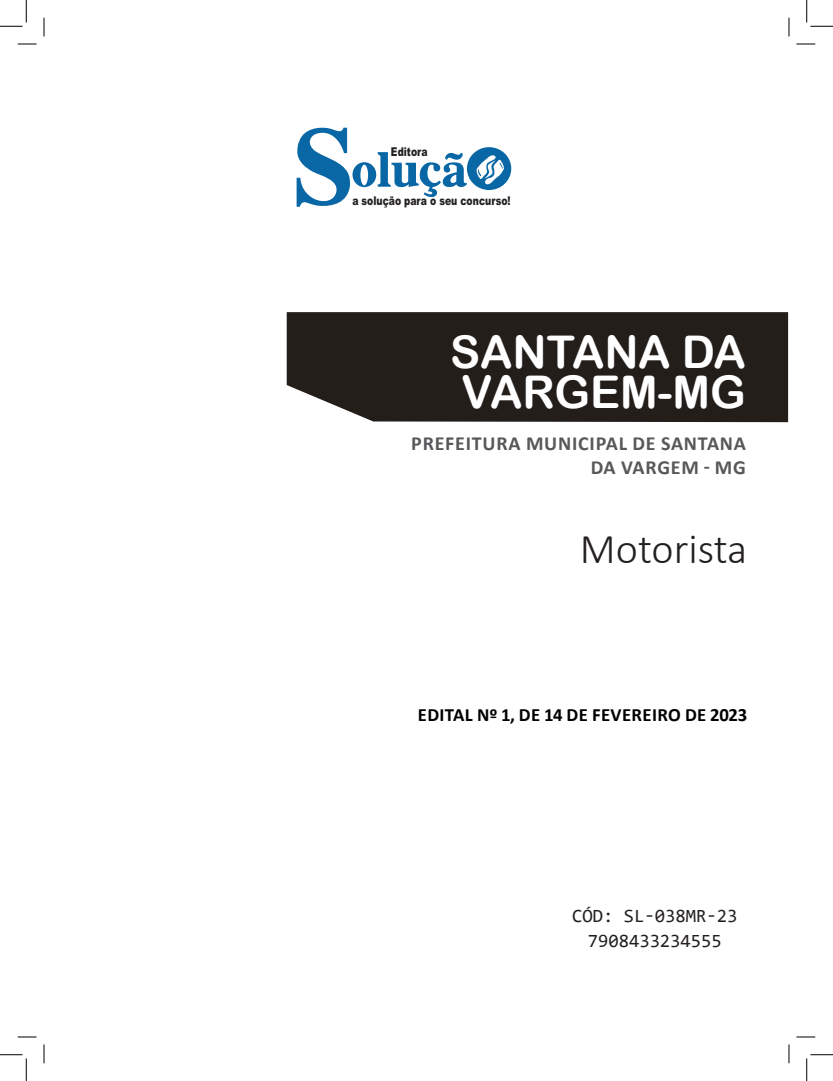
<style>
.page{position:relative;width:833px;height:1081px;background:#fff}
.page>*{position:absolute;margin:0;border:0;box-sizing:border-box;transform-origin:0 0}
.TÍTULO{font:45px "Arial Rounded MT Bold";color:#fff}
.CARGO{font:300 42.5px "Calibri";color:#231f20}
.SUBTÍTULO{font:700 20px/24px "Calibri";letter-spacing:.04em;color:#57585a;text-align:right}
.EDITAL{font:700 18.75px "Calibri";letter-spacing:.02em;color:#000}
.SKU_CÓD{font:18.75px "Consolas";color:#231f20}
.t1{font:900 12.12px "Arial";color:#231f20;scale:.76 1}
</style>
<div class="page">
<div style="left:286px;top:312px;width:501px;height:110px;background:#241e1b"></div>
<svg style="left:296px;top:128px;width:215px;height:79px"></svg>
<svg style="left:18px;top:43px;width:18px;height:2px"></svg>
<svg style="left:796px;top:43px;width:18px;height:2px"></svg>
<svg style="left:18px;top:1036px;width:18px;height:1px"></svg>
<svg style="left:796px;top:1036px;width:18px;height:1px"></svg>
<svg style="left:43px;top:18px;width:2px;height:18px"></svg>
<svg style="left:43px;top:1044px;width:2px;height:18px"></svg>
<svg style="left:788px;top:18px;width:1px;height:18px"></svg>
<svg style="left:788px;top:1044px;width:1px;height:18px"></svg>
<svg style="left:0;top:0;width:27px;height:27px"></svg>
<svg style="left:0;top:1054px;width:27px;height:26px"></svg>
<svg style="left:806px;top:0;width:26px;height:27px"></svg>
<svg style="left:806px;top:1054px;width:26px;height:26px"></svg>
<p class="t1" style="left:391px;top:143px;width:50px">Editora</p>
<p class="t1" style="left:352px;top:192px;width:210px">a solução para o seu concurso!</p>
<p class="TÍTULO" style="left:450px;top:325px;width:297px">SANTANA DA</p>
<p class="TÍTULO" style="left:461px;top:365px;width:286px">VARGEM-MG</p>
<p class="SUBTÍTULO" style="left:411px;top:431px;width:336px">PREFEITURA MUNICIPAL DE SANTANA<br>DA VARGEM - MG</p>
<p class="CARGO" style="left:579px;top:522px;width:169px">Motorista</p>
<p class="EDITAL" style="left:417px;top:701px;width:330px">EDITAL Nº 1, DE 14 DE FEVEREIRO DE 2023</p>
<p class="SKU_CÓD" style="left:572px;top:903px;width:167px">CÓD: SL-038MR-23</p>
<p class="SKU_CÓD" style="left:587px;top:928px;width:136px">7908433234555</p>
</div>
